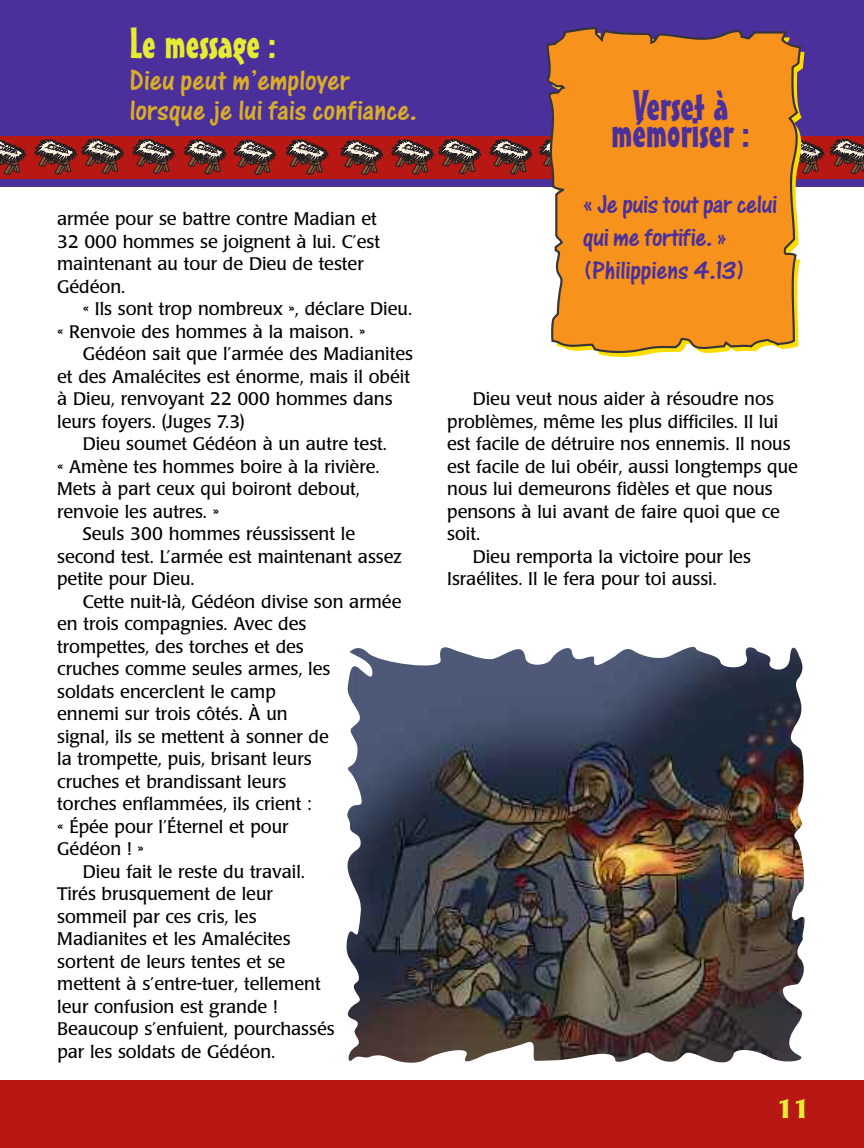
<style>
.page{position:relative;width:864px;height:1148px;background:#fff}
.page>*{position:absolute;margin:0;border:0;box-sizing:border-box;transform-origin:0 0}
.t1{font:42px "Mister Earl BT";color:#4b309c}
.t2{font:42px "Mister Earl BT";color:#e6ec33}
.t3{font:30px/30px "One Stroke Script Plain";color:#d9ad27}
.t4{font:27px/33px "One Stroke Script Plain";letter-spacing:-.02em;color:#4b309c}
.t5{font:700 27px "Poppl Laudatio";color:#e6ec33}
.t6{font:18px/22.5px "Poppl Laudatio";color:#000}
</style>
<div class="page">
<div style="left:0;top:0;width:864px;height:187px;background:#4b309c"></div>
<div style="left:0;top:136px;width:864px;height:43px;background:#b71814"></div>
<svg style="left:0;top:139px;width:26px;height:36px"></svg>
<svg style="left:34px;top:139px;width:90px;height:35px"></svg>
<svg style="left:132px;top:139px;width:43px;height:35px"></svg>
<svg style="left:184px;top:139px;width:42px;height:35px"></svg>
<svg style="left:233px;top:140px;width:43px;height:35px"></svg>
<svg style="left:285px;top:139px;width:43px;height:35px"></svg>
<svg style="left:340px;top:140px;width:43px;height:35px"></svg>
<svg style="left:391px;top:139px;width:90px;height:35px"></svg>
<svg style="left:489px;top:139px;width:43px;height:35px"></svg>
<svg style="left:539px;top:141px;width:7px;height:26px"></svg>
<svg style="left:804px;top:141px;width:20px;height:33px"></svg>
<svg style="left:830px;top:139px;width:34px;height:35px"></svg>
<div style="left:0;top:1080px;width:864px;height:68px;background:#b71814"></div>
<svg style="left:546px;top:27px;width:256px;height:327px;background:#ec922a"></svg>
<img style="left:346px;top:647px;width:459px;height:416px">
<h1 class="t2" style="left:130px;top:27px;width:148px">Le message :</h1>
<h2 class="t3" style="left:130px;top:68px;width:289px">Dieu peut m’employer lorsque je lui fais confiance.</h2>
<p class="t6" style="left:57px;top:209px;width:324px">armée pour se battre contre Madian et<br>32 000 hommes se joignent à lui. C’est maintenant au tour de Dieu de tester<br>Gédéon.</p>
<p class="t6" style="left:57px;top:299px;width:357px;text-indent:26px">« Ils sont trop nombreux », déclare Dieu. « Renvoie des hommes à la maison. »</p>
<p class="t6" style="left:57px;top:344px;width:357px;text-indent:26px">Gédéon sait que l’armée des Madianites et des Amalécites est énorme, mais il obéit à Dieu, renvoyant 22 000 hommes dans leurs foyers. (Juges 7.3)</p>
<p class="t6" style="left:83px;top:434px;width:306px">Dieu soumet Gédéon à un autre test.</p>
<p class="t6" style="left:57px;top:457px;width:324px">« Amène tes hommes boire à la rivière.</p>
<p class="t6" style="left:57px;top:479px;width:304px">Mets à part ceux qui boiront debout,</p>
<p class="t6" style="left:57px;top:502px;width:164px">renvoie les autres. »</p>
<p class="t6" style="left:83px;top:524px;width:274px">Seuls 300 hommes réussissent le</p>
<p class="t6" style="left:57px;top:547px;width:346px">second test. L’armée est maintenant assez</p>
<p class="t6" style="left:57px;top:569px;width:139px">petite pour Dieu.</p>
<p class="t6" style="left:83px;top:592px;width:320px">Cette nuit-là, Gédéon divise son armée</p>
<p class="t6" style="left:57px;top:614px;width:251px">en trois compagnies. Avec des</p>
<p class="t6" style="left:57px;top:637px;width:248px">trompettes, des torches et des</p>
<p class="t6" style="left:57px;top:659px;width:275px">cruches comme seules armes, les</p>
<p class="t6" style="left:57px;top:682px;width:220px">soldats encerclent le camp</p>
<p class="t6" style="left:57px;top:704px;width:232px">ennemi sur trois côtés. À un</p>
<p class="t6" style="left:57px;top:727px;width:273px">signal, ils se mettent à sonner de</p>
<p class="t6" style="left:57px;top:749px;width:256px">la trompette, puis, brisant leurs</p>
<p class="t6" style="left:57px;top:772px;width:231px">cruches et brandissant leurs</p>
<p class="t6" style="left:57px;top:794px;width:256px">torches enflammées, ils crient :</p>
<p class="t6" style="left:57px;top:817px;width:233px">« Épée pour l’Éternel et pour</p>
<p class="t6" style="left:57px;top:839px;width:88px">Gédéon ! »</p>
<p class="t6" style="left:83px;top:862px;width:224px">Dieu fait le reste du travail.</p>
<p class="t6" style="left:57px;top:884px;width:217px">Tirés brusquement de leur</p>
<p class="t6" style="left:57px;top:907px;width:201px">sommeil par ces cris, les</p>
<p class="t6" style="left:57px;top:929px;width:235px">Madianites et les Amalécites</p>
<p class="t6" style="left:57px;top:952px;width:230px">sortent de leurs tentes et se</p>
<p class="t6" style="left:57px;top:974px;width:265px">mettent à s’entre-tuer, tellement</p>
<p class="t6" style="left:57px;top:997px;width:222px">leur confusion est grande !</p>
<p class="t6" style="left:57px;top:1019px;width:279px">Beaucoup s’enfuient, pourchassés</p>
<p class="t6" style="left:57px;top:1042px;width:220px">par les soldats de Gédéon.</p>
<h1 class="t1" style="left:633px;top:90px;width:97px">Verset à</h1>
<h1 class="t1" style="left:611px;top:117px;width:140px">mémoriser :</h1>
<h3 class="t4" style="left:583px;top:190px;width:196px">« Je puis tout par celui qui me fortifie. » (Philippiens 4.13)</h3>
<p class="t6" style="left:473px;top:389px;width:303px">Dieu veut nous aider à résoudre nos</p>
<p class="t6" style="left:447px;top:412px;width:333px">problèmes, même les plus difficiles. Il lui</p>
<p class="t6" style="left:447px;top:434px;width:345px">est facile de détruire nos ennemis. Il nous</p>
<p class="t6" style="left:447px;top:457px;width:352px">est facile de lui obéir, aussi longtemps que</p>
<p class="t6" style="left:447px;top:479px;width:327px">nous lui demeurons fidèles et que nous</p>
<p class="t6" style="left:447px;top:502px;width:334px">pensons à lui avant de faire quoi que ce</p>
<p class="t6" style="left:447px;top:524px;width:34px">soit.</p>
<p class="t6" style="left:473px;top:547px;width:280px">Dieu remporta la victoire pour les</p>
<p class="t6" style="left:447px;top:569px;width:271px">Israélites. Il le fera pour toi aussi.</p>
<h3 class="t5" style="left:777px;top:1097px;width:34px">11</h3>
</div>
